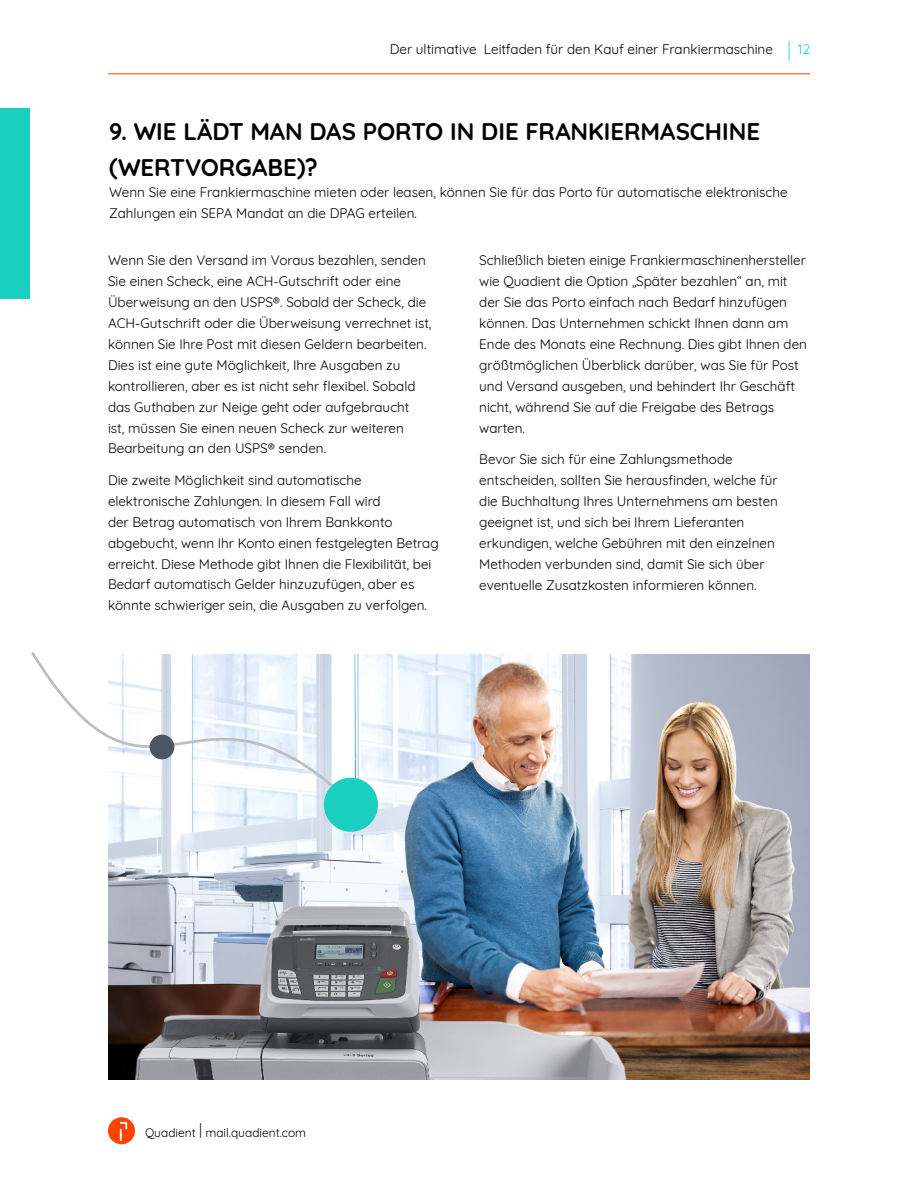
<style>
.page{position:relative;width:918px;height:1188px;background:#fff}
.page>*{position:absolute;margin:0;border:0;box-sizing:border-box;transform-origin:0 0}
.t1{font:700 24px/36px "Quicksand";letter-spacing:-.005em;color:#000}
.t2{font:13.5px/20.9px "Quicksand";color:#000}
.t3{font:12px "Quicksand";color:#000}
.s1{font-size:20.25px;color:#1acfbf}
.s2{color:#1acfbf}
.s3{font-size:21px}
</style>
<div class="page">
<svg style="left:108px;top:1117px;width:27px;height:27px"></svg>
<hr style="left:108px;top:73px;width:702px;height:1px;background:#ff4200">
<div style="left:0;top:108px;width:29px;height:190px;background:#1acfbf"></div>
<img style="left:108px;top:654px;width:702px;height:426px">
<svg style="left:31px;top:652px;width:336px;height:203px"></svg>
<svg style="left:320px;top:774px;width:62px;height:61px;background:#68d9d3"></svg>
<svg style="left:148px;top:733px;width:28px;height:28px"></svg>
<p class="t2" style="left:390px;top:38px;width:422px">Der ultimative Leitfaden für den Kauf einer Frankiermaschine <span class="s1">|</span> <span class="s2">12</span></p>
<h1 class="t1" style="left:109px;top:111px;width:653px">9. WIE LÄDT MAN DAS PORTO IN DIE FRANKIERMASCHINE (WERTVORGABE)?</h1>
<p class="t2" style="left:109px;top:180px;width:680px">Wenn Sie eine Frankiermaschine mieten oder leasen, können Sie für das Porto für automatische elektronische<br>Zahlungen ein SEPA Mandat an die DPAG erteilen.</p>
<p class="t2" style="left:108px;top:248px;width:325px">Wenn Sie den Versand im Voraus bezahlen, senden Sie einen Scheck, eine ACH-Gutschrift oder eine Überweisung an den USPS®. Sobald der Scheck, die ACH-Gutschrift oder die Überweisung verrechnet ist, können Sie Ihre Post mit diesen Geldern bearbeiten.<br>Dies ist eine gute Möglichkeit, Ihre Ausgaben zu kontrollieren, aber es ist nicht sehr flexibel. Sobald das Guthaben zur Neige geht oder aufgebraucht<br>ist, müssen Sie einen neuen Scheck zur weiteren Bearbeitung an den USPS® senden.</p>
<p class="t2" style="left:108px;top:468px;width:332px">Die zweite Möglichkeit sind automatische elektronische Zahlungen. In diesem Fall wird<br>der Betrag automatisch von Ihrem Bankkonto abgebucht, wenn Ihr Konto einen festgelegten Betrag erreicht. Diese Methode gibt Ihnen die Flexibilität, bei Bedarf automatisch Gelder hinzuzufügen, aber es könnte schwieriger sein, die Ausgaben zu verfolgen.</p>
<p class="t2" style="left:479px;top:249px;width:329px">Schließlich bieten einige Frankiermaschinenhersteller wie Quadient die Option „Später bezahlen“ an, mit der Sie das Porto einfach nach Bedarf hinzufügen können. Das Unternehmen schickt Ihnen dann am Ende des Monats eine Rechnung. Dies gibt Ihnen den größtmöglichen Überblick darüber, was Sie für Post und Versand ausgeben, und behindert Ihr Geschäft nicht, während Sie auf die Freigabe des Betrags warten.</p>
<p class="t2" style="left:479px;top:447px;width:300px">Bevor Sie sich für eine Zahlungsmethode entscheiden, sollten Sie herausfinden, welche für die Buchhaltung Ihres Unternehmens am besten geeignet ist, und sich bei Ihrem Lieferanten erkundigen, welche Gebühren mit den einzelnen Methoden verbunden sind, damit Sie sich über eventuelle Zusatzkosten informieren können.</p>
<p class="t3" style="left:145px;top:1123px;width:163px">Quadient <span class="s3">I</span> mail.quadient.com</p>
</div>
